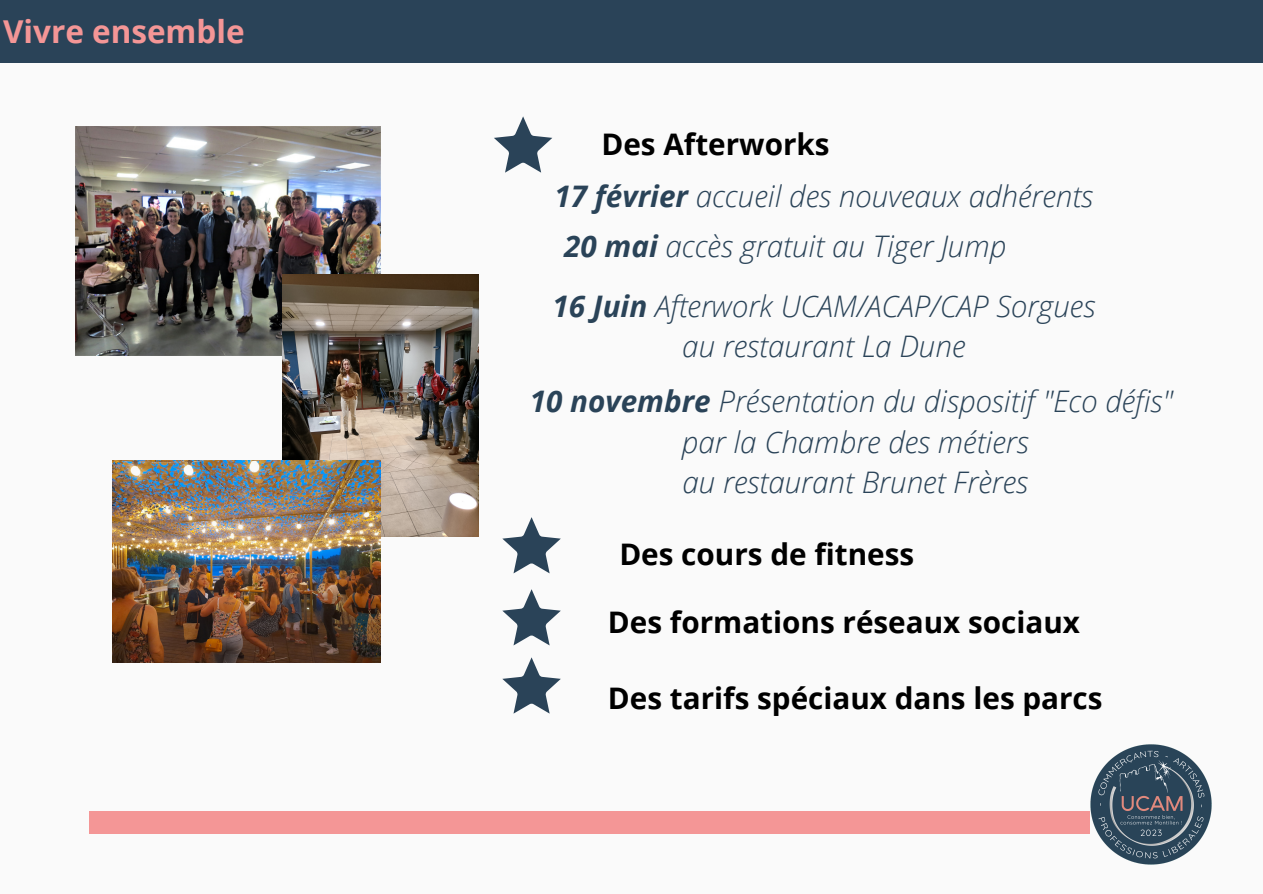
<style>
.page{position:relative;width:1263px;height:894px;background:#fff}
.page>*{position:absolute;margin:0;border:0;box-sizing:border-box;transform-origin:0 0}
.t1{font:700 31.5px "Open Sans";color:#f49696}
.t2{font:italic 300 29.7px/40.5px "Open Sans";color:#2a4358;text-align:center}
.t3{font:700 29.7px "Open Sans";color:#000}
.s1{font-weight:700}
</style>
<div class="page">
<div style="left:0;top:0;width:1263px;height:893px;background:#fafafa"></div>
<div style="left:0;top:0;width:1262px;height:62px;background:#2a4358"></div>
<svg style="left:494px;top:116px;width:58px;height:57px"></svg>
<svg style="left:502px;top:657px;width:59px;height:56px"></svg>
<svg style="left:502px;top:589px;width:59px;height:56px"></svg>
<svg style="left:502px;top:517px;width:59px;height:56px"></svg>
<div style="left:89px;top:811px;width:1000px;height:22px;background:#f49696"></div>
<img style="left:76px;top:126px;width:305px;height:229px">
<img style="left:282px;top:274px;width:197px;height:262px">
<img style="left:112px;top:460px;width:268px;height:202px">
<img style="left:1091px;top:744px;width:120px;height:120px">
<p class="t1" style="left:3px;top:9px;width:243px">Vivre ensemble</p>
<p class="t3" style="left:601px;top:124px;width:230px">Des Afterworks</p>
<p class="t2" style="left:564px;top:170px;width:531px;line-height:50.2px;text-align:left;text-indent:-10px"><span class="s1">17 février</span> accueil des nouveaux adhérents<br><span class="s1">20 mai</span> accès gratuit au Tiger Jump</p>
<p class="t2" style="left:552px;top:285px;width:544px"><span class="s1">16 Juin</span> Afterwork UCAM/ACAP/CAP Sorgues au restaurant La Dune</p>
<p class="t2" style="left:530px;top:380px;width:644px"><span class="s1">10 novembre</span> Présentation du dispositif "Eco défis" par la Chambre des métiers<br>au restaurant Brunet Frères</p>
<p class="t3" style="left:619px;top:533px;width:296px">Des cours de fitness</p>
<p class="t3" style="left:608px;top:601px;width:474px">Des formations réseaux sociaux</p>
<p class="t3" style="left:608px;top:677px;width:496px">Des tarifs spéciaux dans les parcs</p>
</div>
